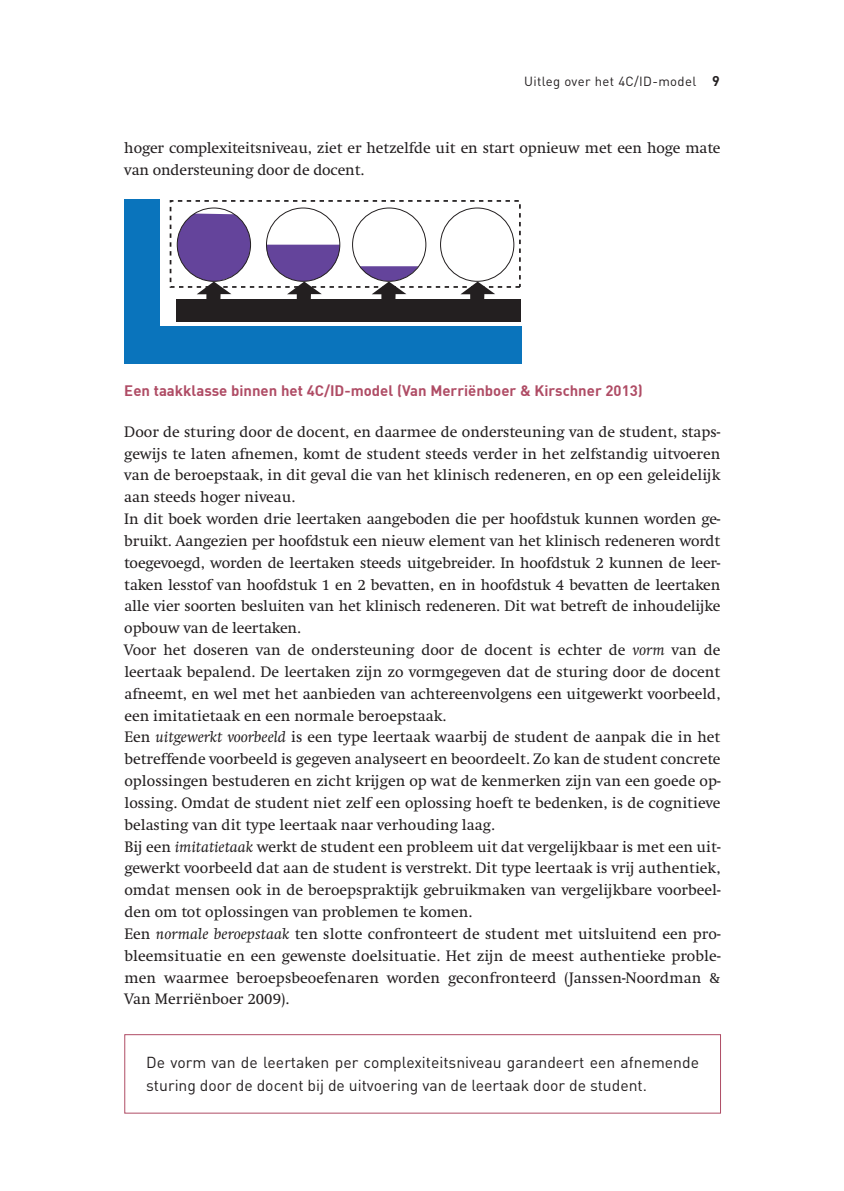
<style>
.page{position:relative;width:844px;height:1191px;background:#fff}
.page>*{position:absolute;margin:0;border:0;box-sizing:border-box;transform-origin:0 0}
.t1{font:15.75px/21.9px "Swift";color:#231f20}
.t2{font:15.75px/22.8px "DINOT";color:#231f20}
.t3{font:700 14.88px "DIN";color:#af4c65}
.t4{font:13.12px "DIN";letter-spacing:.025em;color:#231f20}
.s1{font-weight:700;font-size:14px}
.s2{font-style:italic}
</style>
<div class="page">
<div style="left:170px;top:200px;width:350px;height:88px;border:2px dashed #231f20"></div>
<div style="left:176px;top:299px;width:345px;height:23px;background:#231f20"></div>
<div style="left:124px;top:326px;width:397px;height:38px;background:#0a74bc"></div>
<div style="left:124px;top:200px;width:36px;height:134px;background:#0a74bc"></div>
<svg style="left:171px;top:207px;width:170px;height:92px"></svg>
<svg style="left:351px;top:207px;width:163px;height:92px"></svg>
<div style="left:124px;top:1034px;width:596px;height:79px;border:1px solid #af4c65"></div>
<p class="t4" style="left:524px;top:73px;width:197px">Uitleg over het 4C/ID-model <span class="s1">9</span></p>
<p class="t1" style="left:124px;top:137px;width:597px">hoger complexiteitsniveau, ziet er hetzelfde uit en start opnieuw met een hoge mate van ondersteuning door de docent.</p>
<p class="t3" style="left:124px;top:381px;width:520px">Een taakklasse binnen het 4C/ID-model (Van Merriënboer &amp; Kirschner 2013)</p>
<p class="t1" style="left:124px;top:421px;width:597px">Door de sturing door de docent, en daarmee de ondersteuning van de student, staps&shy;gewijs te laten afnemen, komt de student steeds verder in het zelfstandig uitvoeren van de beroepstaak, in dit geval die van het klinisch redeneren, en op een geleidelijk aan steeds hoger niveau.<br>In dit boek worden drie leertaken aangeboden die per hoofdstuk kunnen worden ge&shy;bruikt. Aangezien per hoofdstuk een nieuw element van het klinisch redeneren wordt toegevoegd, worden de leertaken steeds uitgebreider. In hoofdstuk 2 kunnen de leer&shy;taken lesstof van hoofdstuk 1 en 2 bevatten, en in hoofdstuk 4 bevatten de leertaken alle vier soorten besluiten van het klinisch redeneren. Dit wat betreft de inhoudelijke opbouw van de leertaken.<br>Voor het doseren van de ondersteuning door de docent is echter de <span class="s2">vorm</span> van de leertaak bepalend. De leertaken zijn zo vormgegeven dat de sturing door de docent afneemt, en wel met het aanbieden van achtereenvolgens een uitgewerkt voorbeeld, een imitatietaak en een normale beroepstaak.<br>Een <span class="s2">uitgewerkt voorbeeld</span> is een type leertaak waarbij de student de aanpak die in het betreffende voorbeeld is gegeven analyseert en beoordeelt. Zo kan de student concrete oplossingen bestuderen en zicht krijgen op wat de kenmerken zijn van een goede op&shy;lossing. Omdat de student niet zelf een oplossing hoeft te bedenken, is de cognitieve belasting van dit type leertaak naar verhouding laag.<br>Bij een <span class="s2">imitatietaak</span> werkt de student een probleem uit dat vergelijkbaar is met een uit&shy;gewerkt voorbeeld dat aan de student is verstrekt. Dit type leertaak is vrij authentiek, omdat mensen ook in de beroepspraktijk gebruikmaken van vergelijkbare voorbeel&shy;den om tot oplossingen van problemen te komen.<br>Een <span class="s2">normale beroepstaak</span> ten slotte confronteert de student met uitsluitend een pro&shy;bleemsituatie en een gewenste doelsituatie. Het zijn de meest authentieke proble&shy;men waarmee beroepsbeoefenaren worden geconfronteerd (Janssen-Noordman &amp; Van Merriënboer 2009).</p>
<p class="t2" style="left:146px;top:1050px;width:554px">De vorm van de leertaken per complexiteitsniveau garandeert een afnemende sturing door de docent bij de uitvoering van de leertaak door de student.</p>
</div>
